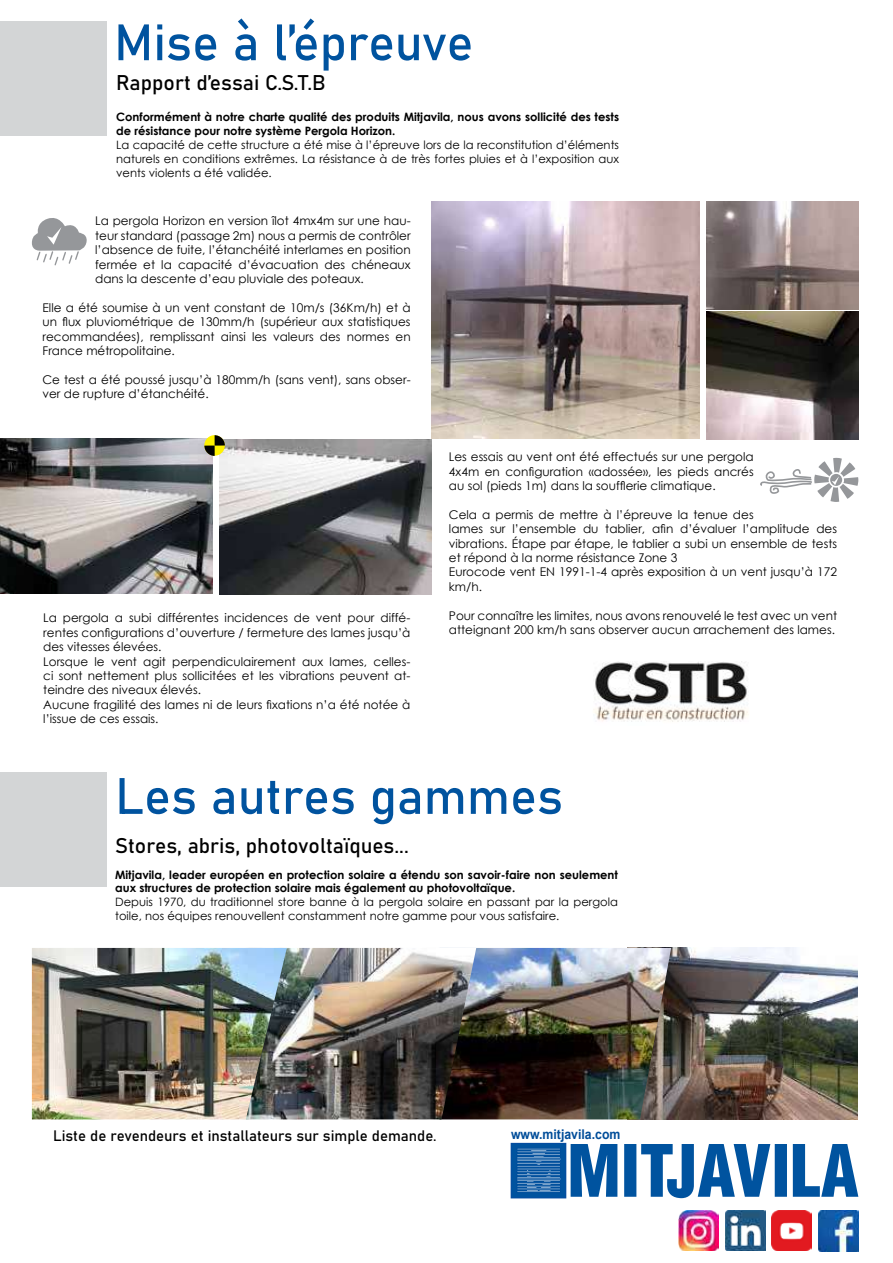
<style>
.page{position:relative;width:893px;height:1263px;background:#fff}
.page>*{position:absolute;margin:0;border:0;box-sizing:border-box;transform-origin:0 0}
.t1{font:50.4px "Bahnschrift";color:#00539f}
.t2{font:21px "Bahnschrift";color:#000}
.t3{font:15px "Bahnschrift";color:#000}
.t4{font:700 13.5px "Arial";color:#004d99;scale:.91 1}
.t5{font:12px/14.4px "Century Gothic";color:#000}
.t6{font:11.55px/13.8px "Century Gothic";color:#000;text-align:justify}
.t7{font:700 11.55px/13.8px "Century Gothic";color:#000}
</style>
<div class="page">
<img style="left:671px;top:948px;width:187px;height:171px">
<img style="left:476px;top:948px;width:195px;height:171px">
<img style="left:287px;top:948px;width:189px;height:171px">
<img style="left:32px;top:948px;width:255px;height:171px">
<svg style="left:571px;top:1144px;width:287px;height:54px"></svg>
<div style="left:511px;top:1144px;width:55px;height:54px;background:#00539f"></div>
<div style="left:511px;top:1143px;width:55px;height:55px;border:1px solid #084da1"></div>
<svg style="left:527px;top:1150px;width:23px;height:41px"></svg>
<div style="left:516px;top:1188px;width:45px;height:2px;border:1px solid #004f9d"></div>
<div style="left:516px;top:1148px;width:45px;height:2px;border:1px solid #004f9d"></div>
<div style="left:516px;top:1151px;width:45px;height:2px;border:1px solid #004f9d"></div>
<div style="left:516px;top:1154px;width:45px;height:2px;border:1px solid #004f9d"></div>
<div style="left:516px;top:1162px;width:45px;height:2px;border:1px solid #004f9d"></div>
<div style="left:516px;top:1165px;width:45px;height:2px;border:1px solid #004f9d"></div>
<div style="left:516px;top:1168px;width:45px;height:2px;border:1px solid #004f9d"></div>
<div style="left:516px;top:1171px;width:45px;height:2px;border:1px solid #004f9d"></div>
<div style="left:516px;top:1176px;width:45px;height:2px;border:1px solid #004f9d"></div>
<div style="left:516px;top:1179px;width:45px;height:2px;border:1px solid #004f9d"></div>
<div style="left:516px;top:1182px;width:45px;height:2px;border:1px solid #004f9d"></div>
<div style="left:516px;top:1185px;width:45px;height:2px;border:1px solid #004f9d"></div>
<div style="left:516px;top:1191px;width:45px;height:2px;border:1px solid #004f9d"></div>
<img style="left:678px;top:1211px;width:41px;height:39px">
<img style="left:725px;top:1210px;width:41px;height:40px">
<img style="left:771px;top:1210px;width:41px;height:40px">
<img style="left:818px;top:1211px;width:40px;height:40px">
<div style="left:0;top:21px;width:107px;height:114px;background:#d3d5d6"></div>
<svg style="left:32px;top:218px;width:55px;height:48px"></svg>
<img style="left:432px;top:202px;width:267px;height:236px">
<img style="left:707px;top:202px;width:151px;height:107px">
<img style="left:706px;top:312px;width:152px;height:127px">
<svg style="left:760px;top:458px;width:98px;height:44px"></svg>
<img style="left:0;top:438px;width:212px;height:155px">
<img style="left:220px;top:439px;width:212px;height:156px">
<svg style="left:204px;top:435px;width:21px;height:21px"></svg>
<img style="left:594px;top:661px;width:155px;height:61px">
<div style="left:0;top:772px;width:107px;height:115px;background:#d3d5d6"></div>
<h1 class="t1" style="left:114px;top:11px;width:361px">Mise à l’épreuve</h1>
<h2 class="t2" style="left:116px;top:70px;width:211px">Rapport d’essai C.S.T.B</h2>
<p class="t7" style="left:116px;top:110px;width:504px">Conformément à notre charte qualité des produits Mitjavila, nous avons sollicité des tests de résistance pour notre système Pergola Horizon.</p>
<p class="t6" style="left:116px;top:138px;width:504px">La capacité de cette structure a été mise à l’épreuve lors de la reconstitution d’éléments naturels en conditions extrêmes. La résistance à de très fortes pluies et à l’exposition aux vents violents a été validée.</p>
<p class="t5" style="left:95px;top:214px;width:317px;text-align:justify">La pergola Horizon en version îlot 4mx4m sur une hau&shy;teur standard (passage 2m) nous a permis de contrôler l’absence de fuite, l’étanchéité interlames en position fermée et la capacité d’évacuation des chéneaux dans la descente d’eau pluviale des poteaux.</p>
<p class="t5" style="left:43px;top:300px;width:370px;text-align:justify">Elle a été soumise à un vent constant de 10m/s (36Km/h) et à un flux pluviométrique de 130mm/h (supérieur aux statistiques recommandées), remplissant ainsi les valeurs des normes en France métropolitaine.</p>
<p class="t5" style="left:43px;top:372px;width:370px">Ce test a été poussé jusqu’à 180mm/h (sans vent), sans obser&shy;ver de rupture d’étanchéité.</p>
<p class="t5" style="left:43px;top:611px;width:369px">La pergola a subi différentes incidences de vent pour diffé&shy;rentes configurations d’ouverture / fermeture des lames jusqu’à des vitesses élevées.<br>Lorsque le vent agit perpendiculairement aux lames, celles&shy;ci sont nettement plus sollicitées et les vibrations peuvent at&shy;teindre des niveaux élevés.<br>Aucune fragilité des lames ni de leurs fixations n’a été notée à l’issue de ces essais.</p>
<p class="t5" style="left:449px;top:449px;width:306px;text-align:justify">Les essais au vent ont été effectués sur une pergola 4x4m en configuration «adossée», les pieds ancrés au sol (pieds 1m) dans la soufflerie climatique.</p>
<p class="t5" style="left:449px;top:507px;width:390px">Cela a permis de mettre à l’épreuve la tenue des<br>lames sur l’ensemble du tablier, afin d’évaluer l’amplitude des vibrations. Étape par étape, le tablier a subi un ensemble de tests et répond à la norme résistance Zone 3<br>Eurocode vent EN 1991-1-4 après exposition à un vent jusqu’à 172 km/h.</p>
<p class="t5" style="left:449px;top:608px;width:390px">Pour connaître les limites, nous avons renouvelé le test avec un vent atteignant 200 km/h sans observer aucun arrachement des lames.</p>
<h1 class="t1" style="left:115px;top:764px;width:450px">Les autres gammes</h1>
<h2 class="t2" style="left:115px;top:833px;width:295px">Stores, abris, photovoltaïques...</h2>
<p class="t7" style="left:115px;top:867px;width:504px">Mitjavila, leader européen en protection solaire a étendu son savoir-faire non seulement aux structures de protection solaire mais également au photovoltaïque.</p>
<p class="t6" style="left:115px;top:895px;width:504px">Depuis 1970, du traditionnel store banne à la pergola solaire en passant par la pergola toile, nos équipes renouvellent constamment notre gamme pour vous satisfaire.</p>
<p class="t3" style="left:53px;top:1127px;width:385px">Liste de revendeurs et installateurs sur simple demande.</p>
<p class="t4" style="left:511px;top:1125px;width:122px">www.mitjavila.com</p>
</div>
